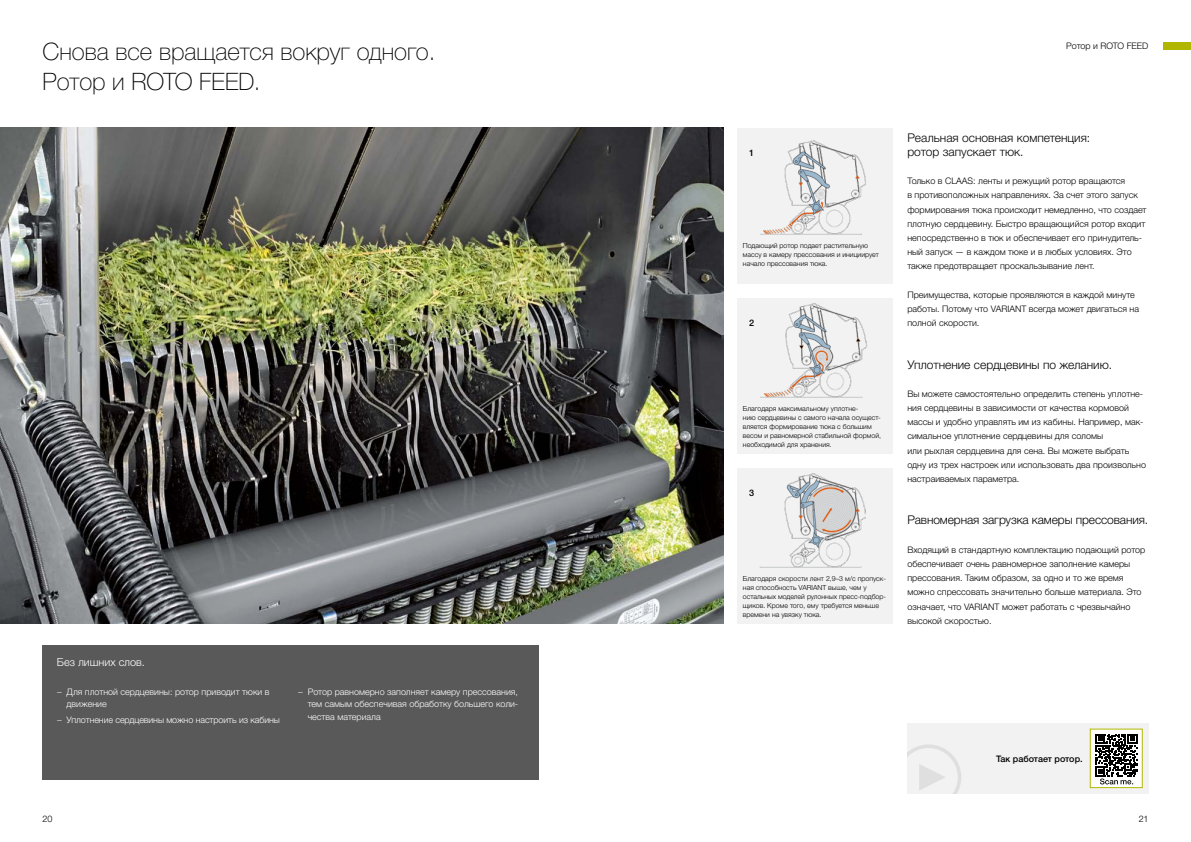
<style>
.page{position:relative;width:1191px;height:842px;background:#fff}
.page>*{position:absolute;margin:0;border:0;box-sizing:border-box;transform-origin:0 0}
.t1{font:100 24px/30px "CLAAS Helvetica Neue";color:#000}
.t2{font:300 12px/14.2px "CLAAS Helvetica Neue";color:#000}
.t3{font:300 11px "CLAAS Helvetica Neue";color:#fff}
.t4{font:300 9px/14.2px "CLAAS Helvetica Neue";color:#000}
.t5{font:300 9px/12.4px "CLAAS Helvetica Neue";color:#fff}
.t6{font:500 9px "CLAAS Helvetica Neue";color:#000}
.t7{font:300 7px/9px "CLAAS Helvetica Neue";color:#000}
</style>
<div class="page">
<div style="left:1162px;top:43px;width:29px;height:7px;background:#b1b700"></div>
<img style="left:0;top:128px;width:723px;height:496px">
<div style="left:737px;top:128px;width:156px;height:155px;background:#f2f2f2"></div>
<div style="left:907px;top:723px;width:241px;height:71px;background:#f2f2f2"></div>
<svg style="left:907px;top:745px;width:54px;height:49px"></svg>
<div style="left:1090px;top:729px;width:52px;height:59px;background:linear-gradient(to right,#fff,#fff)"></div>
<div style="left:1090px;top:729px;width:52px;height:54px;background:#fff"></div>
<div style="left:1089px;top:729px;width:53px;height:59px;border:1px solid #b1b700"></div>
<svg style="left:1095px;top:734px;width:42px;height:50px"></svg>
<div style="left:737px;top:298px;width:156px;height:156px;background:#f2f2f2"></div>
<div style="left:737px;top:468px;width:156px;height:156px;background:#f2f2f2"></div>
<img style="left:763px;top:140px;width:103px;height:94px">
<img style="left:761px;top:303px;width:106px;height:94px">
<img style="left:760px;top:473px;width:105px;height:94px">
<div style="left:43px;top:645px;width:496px;height:135px;background:#595959"></div>
<h1 class="t1" style="left:43px;top:37px;width:394px">Снова все вращается вокруг одного.<br>Ротор и ROTO FEED.</h1>
<p class="t3" style="left:57px;top:655px;width:90px">Без лишних слов.</p>
<p class="t5" style="left:67px;top:686px;width:204px;text-indent:-10px">− Для плотной сердцевины: ротор приводит тюки в движение</p>
<p class="t5" style="left:57px;top:714px;width:225px">− Уплотнение сердцевины можно настроить из кабины</p>
<p class="t5" style="left:308px;top:686px;width:212px;text-align:justify;text-indent:-10px">− Ротор равномерно заполняет камеру прессования, тем самым обеспечивая обработку большего коли&shy;чества материала</p>
<p class="t4" style="left:1066px;top:39px;width:84px">Ротор и ROTO FEED</p>
<p class="t6" style="left:749px;top:147px;width:7px">1</p>
<p class="t7" style="left:743px;top:241px;width:137px">Подающий ротор подает растительную массу в камеру прессования и инициирует начало прессования тюка.</p>
<p class="t6" style="left:749px;top:317px;width:7px">2</p>
<p class="t7" style="left:743px;top:404px;width:140px">Благодаря максимальному уплотне-<br>нию сердцевины с самого начала осущест&shy;вляется формирование тюка с большим весом и равномерной стабильной формой, необходимой для хранения.</p>
<p class="t6" style="left:749px;top:487px;width:7px">3</p>
<p class="t7" style="left:743px;top:574px;width:145px">Благодаря скорости лент 2,9–3 м/с пропуск&shy;ная способность VARIANT выше, чем у остальных моделей рулонных пресс-подбор&shy;щиков. Кроме того, ему требуется меньше времени на увязку тюка.</p>
<h2 class="t2" style="left:907px;top:131px;width:184px">Реальная основная компетенция: ротор запускает тюк.</h2>
<p class="t4" style="left:907px;top:174px;width:241px">Только в CLAAS: ленты и режущий ротор вращаются<br>в противоположных направлениях. За счет этого запуск формирования тюка происходит немедленно, что создает плотную сердцевину. Быстро вращающийся ротор входит непосредственно в тюк и обеспечивает его принудитель&shy;ный запуск — в каждом тюке и в любых условиях. Это также предотвращает проскальзывание лент.</p>
<p class="t4" style="left:907px;top:288px;width:233px">Преимущества, которые проявляются в каждой минуте работы. Потому что VARIANT всегда может двигаться на полной скорости.</p>
<h2 class="t2" style="left:907px;top:357px;width:206px">Уплотнение сердцевины по желанию.</h2>
<p class="t4" style="left:907px;top:387px;width:240px">Вы можете самостоятельно определить степень уплотне&shy;ния сердцевины в зависимости от качества кормовой массы и удобно управлять им из кабины. Например, мак&shy;симальное уплотнение сердцевины для соломы<br>или рыхлая сердцевина для сена. Вы можете выбрать одну из трех настроек или использовать два произвольно настраиваемых параметра.</p>
<h2 class="t2" style="left:907px;top:513px;width:242px">Равномерная загрузка камеры прессования.</h2>
<p class="t4" style="left:907px;top:543px;width:239px">Входящий в стандартную комплектацию подающий ротор обеспечивает очень равномерное заполнение камеры прессования. Таким образом, за одно и то же время можно спрессовать значительно больше материала. Это означает, что VARIANT может работать с чрезвычайно высокой скоростью.</p>
<p class="t6" style="left:996px;top:752px;width:88px">Так работает ротор.</p>
<p class="t4" style="left:43px;top:812px;width:11px">20</p>
<p class="t4" style="left:1138px;top:812px;width:11px">21</p>
</div>
